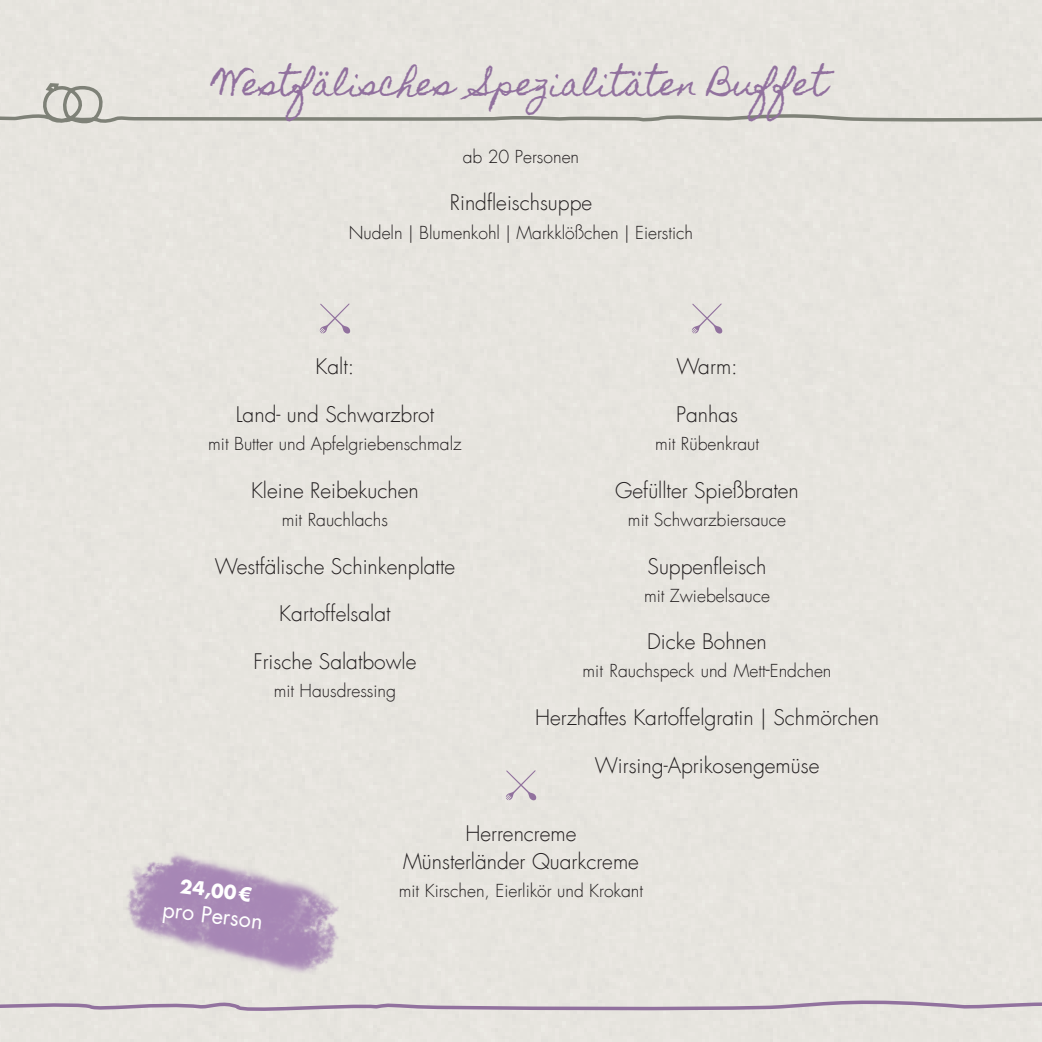
<style>
.page{position:relative;width:1042px;height:1042px;background:#fff}
.page>*{position:absolute;margin:0;border:0;box-sizing:border-box;transform-origin:0 0}
.t1{font:31.5px "Homemade Apple";color:#91719e}
.t2{font:21.7px "Futura LT";color:#fff}
.t3{font:300 21px/28px "Futura LT";color:#231f20;text-align:center}
.t4{font:700 18.38px "Futura LT";color:#fff}
.t5{font:300 17.5px "Futura LT";color:#231f20}
.s1{font-size:21px}
</style>
<div class="page">
<svg style="left:0;top:948px;width:1042px;height:69px;background:#e1ddda"></svg>
<svg style="left:0;top:81px;width:1042px;height:46px;background:#dddbd5"></svg>
<svg style="left:506px;top:770px;width:31px;height:31px"></svg>
<img style="left:94px;top:822px;width:263px;height:173px">
<svg style="left:320px;top:303px;width:31px;height:31px"></svg>
<svg style="left:692px;top:303px;width:31px;height:31px"></svg>
<h1 class="t1" style="left:215px;top:66px;width:614px">Westfälisches Spezialitäten Buffet</h1>
<p class="t5" style="left:463px;top:146px;width:118px">ab 20 Personen</p>
<p class="t3" style="left:450px;top:189px;width:144px">Rindfleischsuppe</p>
<p class="t5" style="left:349px;top:221px;width:346px">Nudeln | Blumenkohl | Markklößchen | Eierstich</p>
<p class="t3" style="left:315px;top:353px;width:40px">Kalt:</p>
<p class="t3" style="left:236px;top:401px;width:200px">Land- und Schwarzbrot</p>
<p class="t5" style="left:208px;top:433px;width:255px">mit Butter und Apfelgriebenschmalz</p>
<p class="t3" style="left:251px;top:477px;width:169px">Kleine Reibekuchen</p>
<p class="t5" style="left:282px;top:509px;width:108px">mit Rauchlachs</p>
<p class="t3" style="left:215px;top:552px;width:242px">Westfälische Schinkenplatte</p>
<p class="t3" style="left:279px;top:600px;width:113px">Kartoffelsalat</p>
<p class="t3" style="left:253px;top:648px;width:164px">Frische Salatbowle</p>
<p class="t5" style="left:274px;top:680px;width:124px">mit Hausdressing</p>
<p class="t3" style="left:676px;top:353px;width:63px">Warm:</p>
<p class="t3" style="left:676px;top:401px;width:63px">Panhas</p>
<p class="t5" style="left:655px;top:433px;width:106px">mit Rübenkraut</p>
<p class="t3" style="left:615px;top:477px;width:185px">Gefüllter Spießbraten</p>
<p class="t5" style="left:628px;top:509px;width:160px">mit Schwarzbiersauce</p>
<p class="t3" style="left:647px;top:552px;width:120px">Suppenfleisch</p>
<p class="t5" style="left:644px;top:584px;width:128px">mit Zwiebelsauce</p>
<p class="t3" style="left:647px;top:628px;width:121px">Dicke Bohnen</p>
<p class="t5" style="left:582px;top:660px;width:250px">mit Rauchspeck und Mett<span class="s1">-</span>Endchen</p>
<p class="t3" style="left:535px;top:704px;width:345px">Herzhaftes Kartoffelgratin | Schmörchen</p>
<p class="t3" style="left:595px;top:752px;width:226px">Wirsing-Aprikosengemüse</p>
<p class="t3" style="left:403px;top:820px;width:237px">Herrencreme<br>Münsterländer Quarkcreme</p>
<p class="t4" style="left:182px;top:874px;width:73px;rotate:7deg">24,00€</p>
<p class="t5" style="left:399px;top:880px;width:246px">mit Kirschen, Eierlikör und Krokant</p>
<p class="t2" style="left:164px;top:895px;width:102px;rotate:7deg">pro Person</p>
</div>
